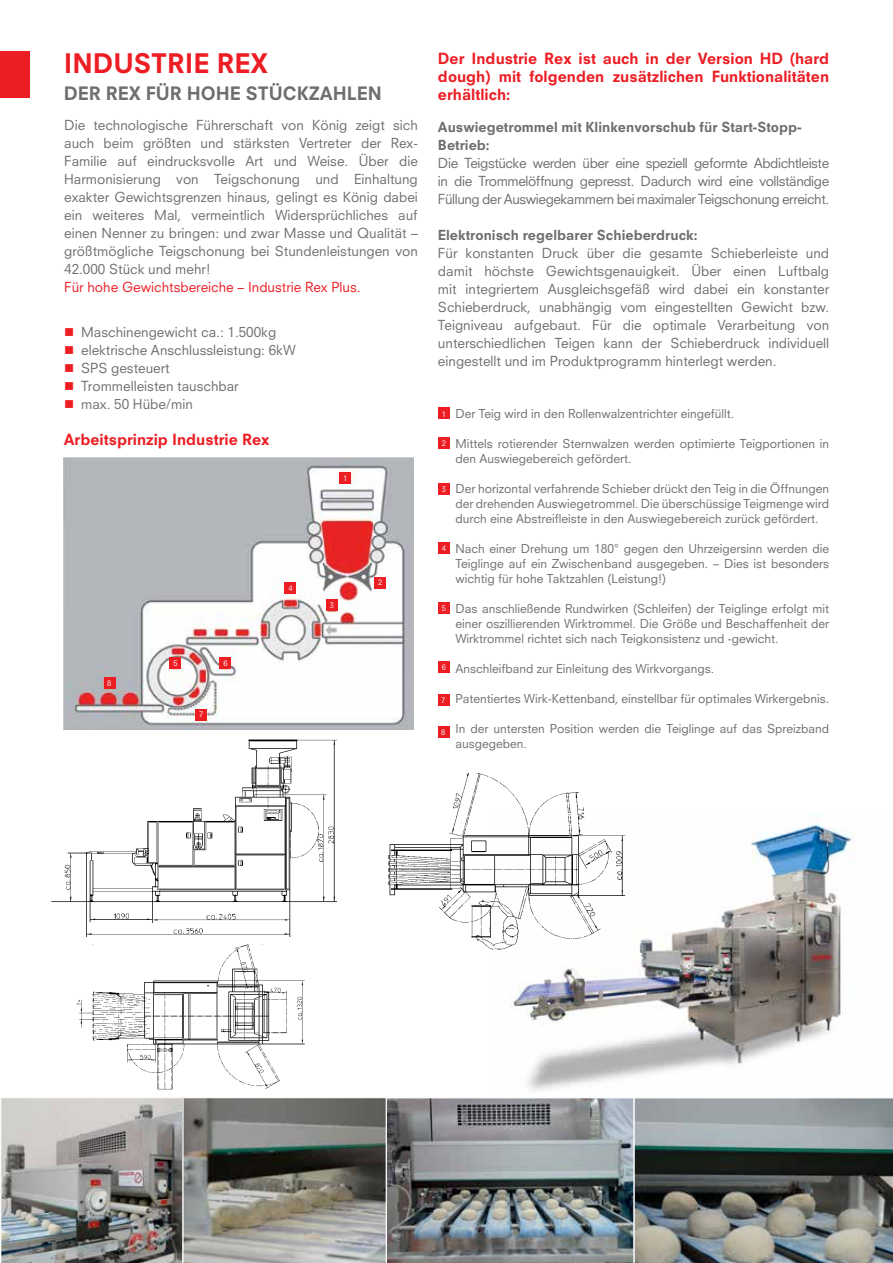
<style>
.page{position:relative;width:893px;height:1263px;background:#fff}
.page>*{position:absolute;margin:0;border:0;box-sizing:border-box;transform-origin:0 0}
.t1{font:800 26.25px "Neuzeit S";color:#ed1d24}
.t2{font:800 18px "Neuzeit S";color:#6d6e71}
.t3{font:800 15px/18px "Neuzeit S";color:#ed1d24;text-align:justify}
.t4{font:13.5px/18px "Neuzeit S";color:#6d6e71;text-align:justify}
.t5{font:800 13.5px/18px "Neuzeit S";color:#6d6e71}
.t6{font:13.5px "Neuzeit S";color:#ed1d24}
.t7{font:12px/15px "Neuzeit S";color:#6d6e71;text-align:justify}
.t8{font:7.5px "Neuzeit S";color:#fbfbfb}
</style>
<div class="page">
<img style="left:76px;top:944px;width:229px;height:146px">
<img style="left:51px;top:739px;width:287px;height:198px">
<div style="left:0;top:51px;width:30px;height:47px;background:#ed1d24"></div>
<img style="left:1px;top:1097px;width:892px;height:166px">
<img style="left:509px;top:820px;width:346px;height:271px">
<img style="left:388px;top:773px;width:249px;height:186px">
<img style="left:64px;top:457px;width:350px;height:273px">
<div style="left:340px;top:472px;width:11px;height:11px;background:#ed1d24"></div>
<div style="left:375px;top:577px;width:11px;height:11px;background:#ed1d24"></div>
<div style="left:326px;top:600px;width:11px;height:11px;background:#ed1d24"></div>
<div style="left:285px;top:583px;width:11px;height:11px;background:#ed1d24"></div>
<div style="left:170px;top:658px;width:11px;height:11px;background:#ed1d24"></div>
<div style="left:220px;top:657px;width:11px;height:12px;background:#ed1d24"></div>
<div style="left:196px;top:709px;width:11px;height:11px;background:#ed1d24"></div>
<div style="left:104px;top:677px;width:11px;height:12px;background:#ed1d24"></div>
<div style="left:438px;top:408px;width:11px;height:11px;background:#ed1d24"></div>
<div style="left:438px;top:438px;width:11px;height:11px;background:#ed1d24"></div>
<div style="left:438px;top:483px;width:11px;height:11px;background:#ed1d24"></div>
<div style="left:438px;top:543px;width:11px;height:11px;background:#ed1d24"></div>
<div style="left:438px;top:602px;width:11px;height:11px;background:#ed1d24"></div>
<div style="left:438px;top:662px;width:11px;height:11px;background:#ed1d24"></div>
<div style="left:438px;top:694px;width:11px;height:11px;background:#ed1d24"></div>
<div style="left:438px;top:726px;width:11px;height:11px;background:#ed1d24"></div>
<h1 class="t1" style="left:64px;top:47px;width:206px">INDUSTRIE REX</h1>
<h2 class="t2" style="left:64px;top:82px;width:320px">DER REX FÜR HOHE STÜCKZAHLEN</h2>
<p class="t4" style="left:64px;top:116px;width:355px">Die technologische Führerschaft von König zeigt sich auch beim größten und stärksten Vertreter der Rex-Familie auf eindrucksvolle Art und Weise. Über die Harmonisierung von Teigschonung und Einhaltung exakter Gewichtsgrenzen hinaus, gelingt es König dabei ein weiteres Mal, vermeintlich Widersprüchliches auf einen Nenner zu bringen: und zwar Masse und Qualität – größtmögliche Teigschonung bei Stundenleistungen von 42.000 Stück und mehr!</p>
<p class="t6" style="left:64px;top:279px;width:298px">Für hohe Gewichtsbereiche – Industrie Rex Plus.</p>
<p class="t4" style="left:81px;top:323px;width:216px;text-align:left">Maschinengewicht ca.: 1.500kg elektrische Anschlussleistung: 6kW<br>SPS gesteuert<br>Trommelleisten tauschbar<br>max. 50 Hübe/min</p>
<p class="t3" style="left:64px;top:430px;width:207px">Arbeitsprinzip Industrie Rex</p>
<p class="t8" style="left:343px;top:474px;width:6px">1</p>
<p class="t8" style="left:107px;top:679px;width:6px">8</p>
<p class="t8" style="left:173px;top:659px;width:6px">5</p>
<p class="t8" style="left:224px;top:659px;width:6px">6</p>
<p class="t8" style="left:199px;top:710px;width:6px">7</p>
<p class="t8" style="left:289px;top:584px;width:6px">4</p>
<p class="t8" style="left:330px;top:601px;width:6px">3</p>
<p class="t8" style="left:378px;top:578px;width:6px">2</p>
<p class="t3" style="left:438px;top:49px;width:393px">Der Industrie Rex ist auch in der Version HD (hard dough) mit folgenden zusätzlichen Funktionalitäten erhältlich:</p>
<p class="t5" style="left:438px;top:118px;width:365px">Auswiegetrommel mit Klinkenvorschub für Start-Stopp-<br>Betrieb:</p>
<p class="t4" style="left:438px;top:154px;width:393px">Die Teigstücke werden über eine speziell geformte Abdichtleiste in die Trommelöffnung gepresst. Dadurch wird eine vollständige Füllung der Auswiegekammern bei maximaler Teigschonung erreicht.</p>
<p class="t5" style="left:438px;top:226px;width:261px">Elektronisch regelbarer Schieberdruck:</p>
<p class="t4" style="left:438px;top:244px;width:393px">Für konstanten Druck über die gesamte Schieberleiste und damit höchste Gewichtsgenauigkeit. Über einen Luftbalg mit integriertem Ausgleichsgefäß wird dabei ein konstanter Schieberdruck, unabhängig vom eingestellten Gewicht bzw.<br>Teigniveau aufgebaut. Für die optimale Verarbeitung von unterschiedlichen Teigen kann der Schieberdruck individuell eingestellt und im Produktprogramm hinterlegt werden.</p>
<p class="t8" style="left:442px;top:409px;width:6px">1</p>
<p class="t8" style="left:442px;top:439px;width:6px">2</p>
<p class="t8" style="left:442px;top:484px;width:6px">3</p>
<p class="t8" style="left:442px;top:544px;width:6px">4</p>
<p class="t8" style="left:442px;top:603px;width:6px">5</p>
<p class="t8" style="left:442px;top:663px;width:6px">6</p>
<p class="t8" style="left:441px;top:695px;width:6px">7</p>
<p class="t8" style="left:441px;top:727px;width:6px">8</p>
<p class="t7" style="left:455px;top:406px;width:280px">Der Teig wird in den Rollenwalzentrichter eingefüllt.</p>
<p class="t7" style="left:455px;top:436px;width:375px">Mittels rotierender Sternwalzen werden optimierte Teigportionen in den Auswiegebereich gefördert.</p>
<p class="t7" style="left:455px;top:481px;width:375px">Der horizontal verfahrende Schieber drückt den Teig in die Öffnungen der drehenden Auswiegetrommel. Die überschüssige Teigmenge wird durch eine Abstreifleiste in den Auswiegebereich zurück gefördert.</p>
<p class="t7" style="left:455px;top:541px;width:375px">Nach einer Drehung um 180° gegen den Uhrzeigersinn werden die Teiglinge auf ein Zwischenband ausgegeben. – Dies ist besonders wichtig für hohe Taktzahlen (Leistung!)</p>
<p class="t7" style="left:455px;top:601px;width:375px">Das anschließende Rundwirken (Schleifen) der Teiglinge erfolgt mit einer oszillierenden Wirktrommel. Die Größe und Beschaffenheit der Wirktrommel richtet sich nach Teigkonsistenz und -gewicht.</p>
<p class="t7" style="left:455px;top:661px;width:260px">Anschleifband zur Einleitung des Wirkvorgangs.</p>
<p class="t7" style="left:455px;top:691px;width:375px">Patentiertes Wirk-Kettenband, einstellbar für optimales Wirkergebnis.</p>
<p class="t7" style="left:455px;top:721px;width:375px">In der untersten Position werden die Teiglinge auf das Spreizband ausgegeben.</p>
</div>
